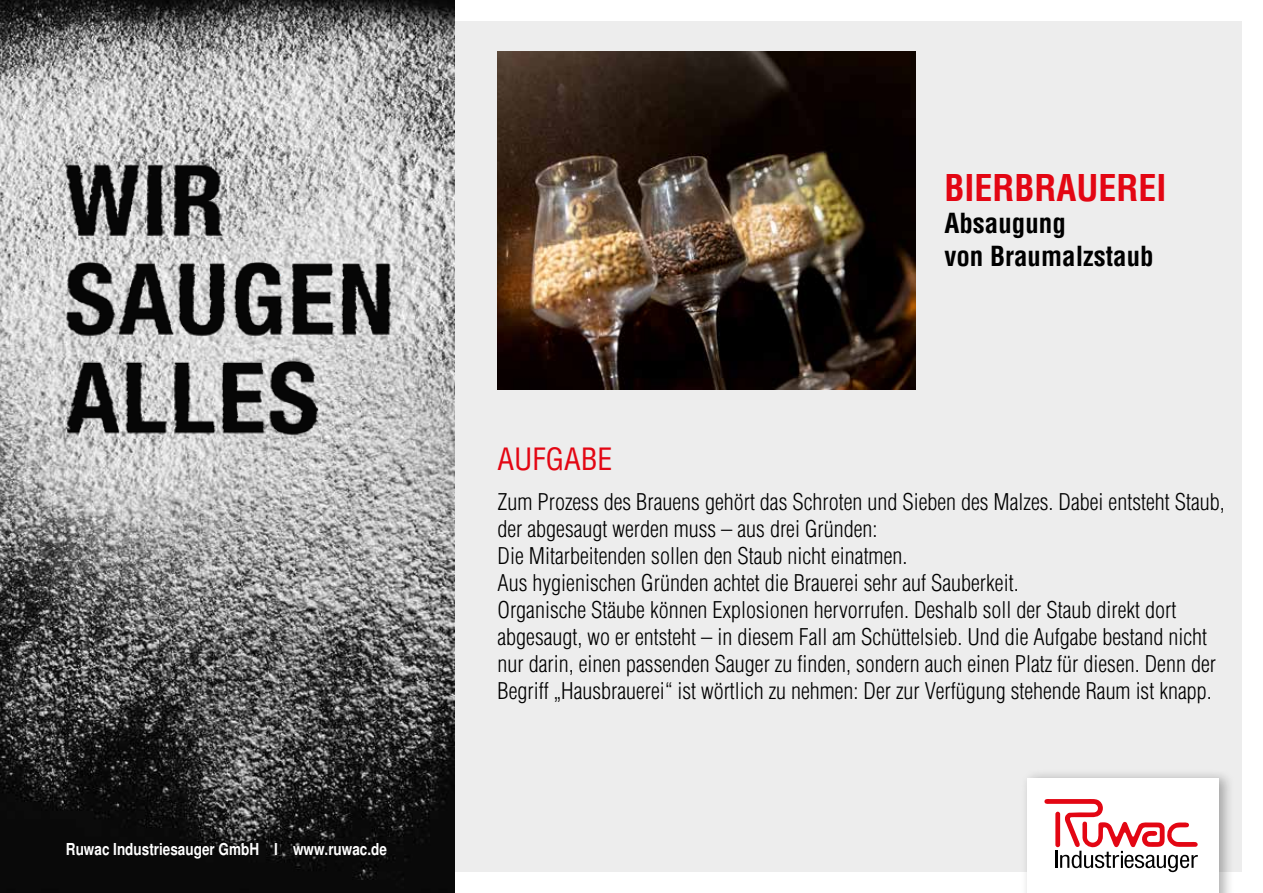
<style>
.page{position:relative;width:1263px;height:893px;background:#fff}
.page>*{position:absolute;margin:0;border:0;box-sizing:border-box;transform-origin:0 0}
.t1{font:700 condensed 36px "Helvetica";color:#e30613}
.t2{font:condensed 30px "Helvetica";color:#e30613}
.t3{font:700 condensed 27px/32.4px "Helvetica";color:#000}
.t4{font:300 condensed 22.5px/27px "Helvetica";color:#000}
.t5{font:700 condensed 16.5px "Helvetica";color:#fff}
</style>
<div class="page">
<div style="left:21px;top:21px;width:1221px;height:851px;background:#ededed"></div>
<div style="left:1021px;top:769px;width:213px;height:124px;background:#000;opacity:.3"></div>
<div style="left:1027px;top:778px;width:192px;height:115px;background:#fff"></div>
<svg style="left:1044px;top:799px;width:154px;height:73px"></svg>
<img style="left:0;top:0;width:454px;height:893px">
<img style="left:0;top:150px;width:448px;height:326px">
<img style="left:497px;top:51px;width:418px;height:339px">
<p class="t5" style="left:66px;top:839px;width:323px">Ruwac Industriesauger GmbH I www.ruwac.de</p>
<h1 class="t1" style="left:944px;top:165px;width:224px">BIERBRAUEREI</h1>
<p class="t3" style="left:944px;top:207px;width:211px">Absaugung<br>von Braumalzstaub</p>
<h2 class="t2" style="left:497px;top:441px;width:117px">AUFGABE</h2>
<p class="t4" style="left:497px;top:488px;width:729px">Zum Prozess des Brauens gehört das Schroten und Sieben des Malzes. Dabei entsteht Staub, der abgesaugt werden muss – aus drei Gründen:<br>Die Mitarbeitenden sollen den Staub nicht einatmen.<br>Aus hygienischen Gründen achtet die Brauerei sehr auf Sauberkeit.<br>Organische Stäube können Explosionen hervorrufen. Deshalb soll der Staub direkt dort abgesaugt, wo er entsteht – in diesem Fall am Schüttelsieb. Und die Aufgabe bestand nicht nur darin, einen passenden Sauger zu finden, sondern auch einen Platz für diesen. Denn der Begriff „Hausbrauerei“ ist wörtlich zu nehmen: Der zur Verfügung stehende Raum ist knapp.</p>
</div>
